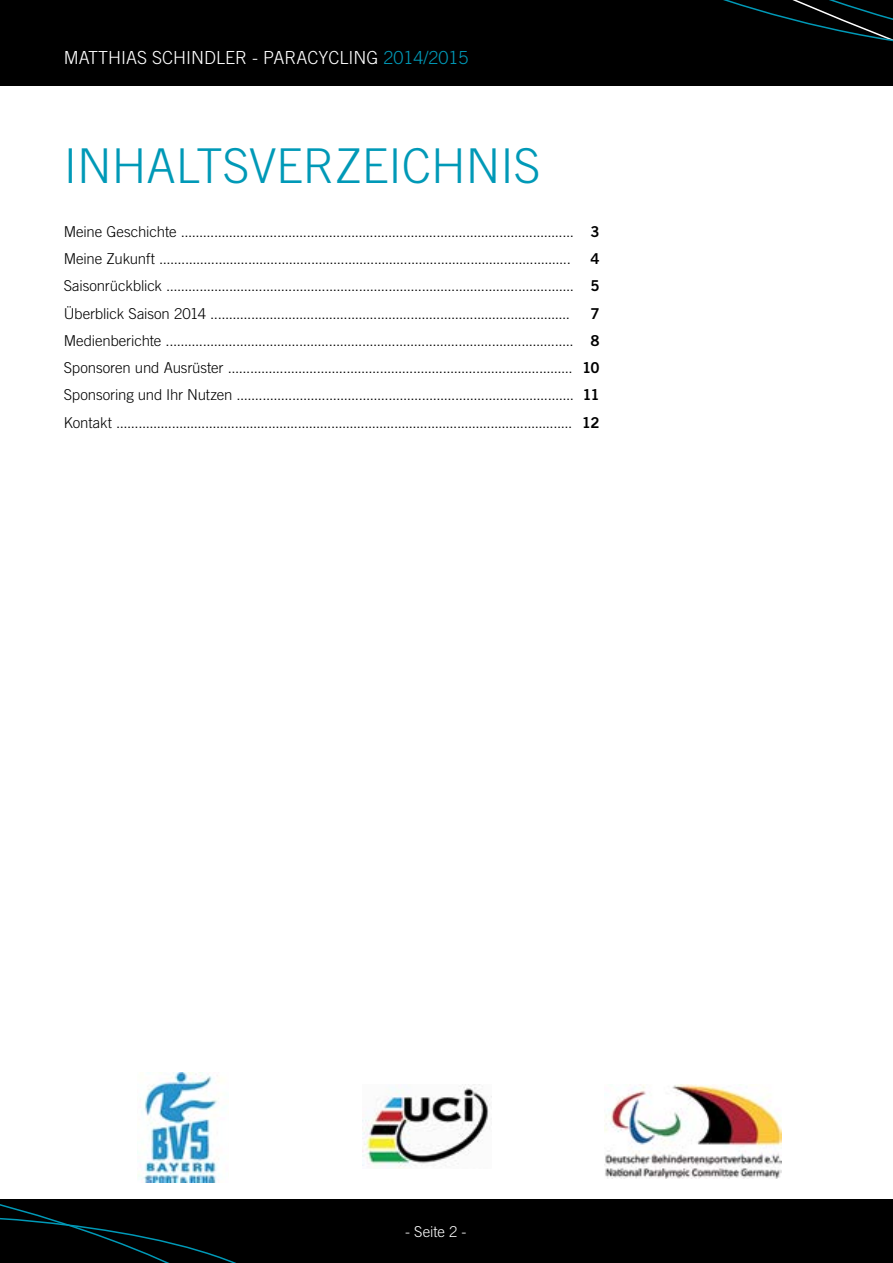
<style>
.page{position:relative;width:893px;height:1263px;background:#fff}
.page>*{position:absolute;margin:0;border:0;box-sizing:border-box;transform-origin:0 0}
.t1{font:300 48px "Trade Gothic LT Std";color:#0099b7}
.t2{font:300 18px "Trade Gothic LT Std";color:#fff}
.t3{font:300 15px/27.3px "Trade Gothic LT Std";letter-spacing:-.01em;color:#000}
.t4{font:15px/27.3px "Trade Gothic LT Std Bd 2";color:#000;text-align:center}
.t5{font:300 15px "Trade Gothic LT Std";letter-spacing:-.005em;color:#fff}
.s1{color:#0099b7}
</style>
<div class="page">
<div style="left:0;top:1199px;width:893px;height:64px;background:#000"></div>
<div style="left:0;top:0;width:893px;height:85px;background:#000"></div>
<img style="left:363px;top:1084px;width:127px;height:84px">
<img style="left:604px;top:1084px;width:177px;height:94px">
<img style="left:137px;top:1072px;width:85px;height:111px">
<svg style="left:687px;top:0;width:206px;height:86px"></svg>
<svg style="left:0;top:1204px;width:236px;height:59px"></svg>
<p class="t2" style="left:64px;top:47px;width:406px">MATTHIAS SCHINDLER - PARACYCLING <span class="s1">2014/2015</span></p>
<h1 class="t1" style="left:64px;top:138px;width:478px">INHALTSVERZEICHNIS</h1>
<p class="t3" style="left:64px;top:218px;width:512px">Meine Geschichte ..........................................................................................................<br>Meine Zukunft ...............................................................................................................<br>Saisonrückblick ..............................................................................................................<br>Überblick Saison 2014 .................................................................................................<br>Medienberichte ..............................................................................................................<br>Sponsoren und Ausrüster .............................................................................................<br>Sponsoring und Ihr Nutzen ...........................................................................................<br>Kontakt ...........................................................................................................................</p>
<p class="t4" style="left:582px;top:218px;width:19px">3<br>4<br>5<br>7<br>8<br>10<br>11<br>12</p>
<p class="t5" style="left:405px;top:1222px;width:63px">- Seite 2 -</p>
</div>
